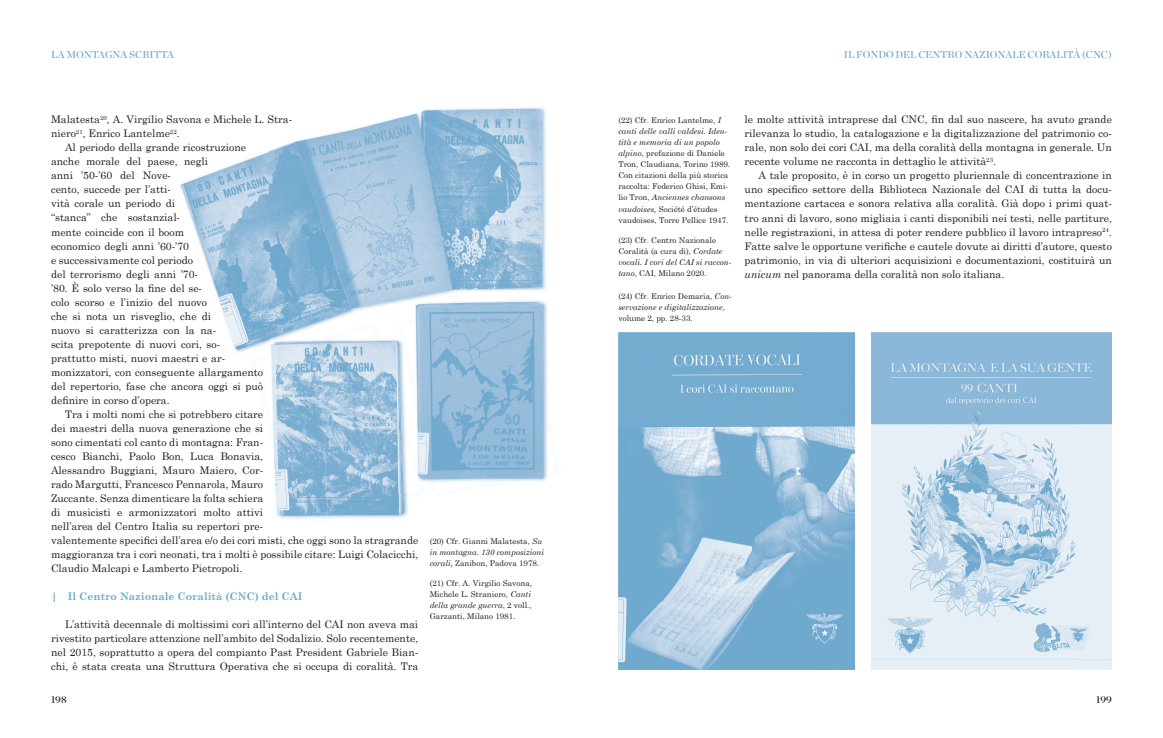
<style>
.page{position:relative;width:1163px;height:738px;background:#fff}
.page>*{position:absolute;margin:0;border:0;box-sizing:border-box;transform-origin:0 0}
.t1{font:10.5px/14px "Century Schoolbook";color:#231f20;text-align:justify}
.t2{font:700 10.5px "Century Schoolbook";color:#6ea9ce}
.t3{font:10px "Chronicle Display Semi";color:#6ea9ce}
.t4{font:10px "Chronicle Display Semi";color:#231f20}
.t5{font:8px/11px "Century Schoolbook";color:#231f20}
.s1{font-style:italic}
</style>
<div class="page">
<img style="left:180px;top:150px;width:228px;height:369px">
<img style="left:270px;top:107px;width:278px;height:386px">
<img style="left:509px;top:492px;width:39px;height:1px">
<img style="left:618px;top:332px;width:236px;height:168px">
<img style="left:618px;top:467px;width:135px;height:202px">
<img style="left:752px;top:500px;width:102px;height:169px">
<img style="left:871px;top:332px;width:240px;height:337px">
<img style="left:871px;top:467px;width:206px;height:202px">
<p class="t3" style="left:51px;top:46px;width:124px">LA MONTAGNA SCRITTA</p>
<p class="t3" style="left:843px;top:46px;width:269px">IL FONDO DEL CENTRO NAZIONALE CORALITÀ (CNC)</p>
<p class="t1" style="left:51px;top:112px;width:242px">Malatesta<sup>20</sup>, A. Virgilio Savona e Michele L. Stra-</p>
<p class="t1" style="left:51px;top:126px;width:130px">niero<sup>21</sup>, Enrico Lantelme<sup>22</sup>.</p>
<p class="t1" style="left:65px;top:140px;width:183px">Al periodo della grande ricostruzione</p>
<p class="t1" style="left:51px;top:154px;width:158px">anche morale del paese, negli</p>
<p class="t1" style="left:51px;top:168px;width:121px">anni ’50-’60 del Nove-</p>
<p class="t1" style="left:51px;top:182px;width:121px">cento, succede per l’atti-</p>
<p class="t1" style="left:51px;top:196px;width:125px">vità corale un periodo di</p>
<p class="t1" style="left:51px;top:210px;width:131px">“stanca” che sostanzial-</p>
<p class="t1" style="left:51px;top:224px;width:134px">mente coincide con il boom</p>
<p class="t1" style="left:51px;top:238px;width:139px">economico degli anni ’60-’70</p>
<p class="t1" style="left:51px;top:252px;width:144px">e successivamente col periodo</p>
<p class="t1" style="left:51px;top:266px;width:148px">del terrorismo degli anni ’70-</p>
<p class="t1" style="left:51px;top:280px;width:153px">’80. È solo verso la fine del se-</p>
<p class="t1" style="left:51px;top:294px;width:157px">colo scorso e l’inizio del nuovo</p>
<p class="t1" style="left:51px;top:308px;width:162px">che si nota un risveglio, che di</p>
<p class="t1" style="left:51px;top:322px;width:167px">nuovo si caratterizza con la na-</p>
<p class="t1" style="left:51px;top:336px;width:171px">scita prepotente di nuovi cori, so-</p>
<p class="t1" style="left:51px;top:350px;width:175px">prattutto misti, nuovi maestri e ar-</p>
<p class="t1" style="left:51px;top:364px;width:213px">monizzatori, con conseguente allargamento</p>
<p class="t1" style="left:51px;top:378px;width:214px">del repertorio, fase che ancora oggi si può</p>
<p class="t1" style="left:51px;top:392px;width:120px">definire in corso d’opera.</p>
<p class="t1" style="left:65px;top:406px;width:199px">Tra i molti nomi che si potrebbero citare</p>
<p class="t1" style="left:51px;top:420px;width:213px">dei maestri della nuova generazione che si</p>
<p class="t1" style="left:51px;top:434px;width:214px">sono cimentati col canto di montagna: Fran-</p>
<p class="t1" style="left:51px;top:448px;width:213px">cesco Bianchi, Paolo Bon, Luca Bonavia,</p>
<p class="t1" style="left:51px;top:462px;width:214px">Alessandro Buggiani, Mauro Maiero, Cor-</p>
<p class="t1" style="left:51px;top:476px;width:214px">rado Margutti, Francesco Pennarola, Mauro</p>
<p class="t1" style="left:51px;top:490px;width:213px">Zuccante. Senza dimenticare la folta schiera</p>
<p class="t1" style="left:51px;top:504px;width:214px">di musicisti e armonizzatori molto attivi</p>
<p class="t1" style="left:51px;top:518px;width:214px">nell’area del Centro Italia su repertori pre-</p>
<p class="t1" style="left:51px;top:532px;width:368px">valentemente specifici dell’area e/o dei cori misti, che oggi sono la stragrande</p>
<p class="t1" style="left:51px;top:546px;width:369px">maggioranza tra i cori neonati, tra i molti è possibile citare: Luigi Colacicchi,</p>
<p class="t1" style="left:51px;top:560px;width:193px">Claudio Malcapi e Lamberto Pietropoli.</p>
<p class="t2" style="left:51px;top:589px;width:253px">| Il Centro Nazionale Coralità (CNC) del CAI</p>
<p class="t1" style="left:51px;top:616px;width:369px;text-indent:14px">L’attività decennale di moltissimi cori all’interno del CAI non aveva mai rivestito particolare attenzione nell’ambito del Sodalizio. Solo recentemente, nel 2015, soprattutto a opera del compianto Past President Gabriele Bian&shy;chi, è stata creata una Struttura Operativa che si occupa di coralità. Tra</p>
<p class="t5" style="left:429px;top:535px;width:116px">(20) Cfr. Gianni Malatesta, <span class="s1">Su in montagna. 130 composizioni corali,</span> Zanibon, Padova 1978.</p>
<p class="t5" style="left:429px;top:577px;width:104px">(21) Cfr. A. Virgilio Savona,<br>Michele L. Straniero, <span class="s1">Canti della grande guerra</span>, 2 voll.,<br>Garzanti, Milano 1981.</p>
<p class="t5" style="left:618px;top:115px;width:113px">(22) Cfr. Enrico Lantelme, <span class="s1">I canti delle valli valdesi. Iden&shy;tità e memoria di un popolo alpino</span>, prefazione di Daniele<br>Tron, Claudiana, Torino 1989.<br>Con citazioni della più storica raccolta: Federico Ghisi, Emi&shy;lio Tron, <span class="s1">Anciennes chansons vaudoises,</span> Société d’études vaudoises, Torre Pellice 1947.</p>
<p class="t5" style="left:618px;top:234px;width:114px">(23) Cfr. Centro Nazionale<br>Coralità (a cura di), <span class="s1">Cordate vocali. I cori del CAI si raccon&shy;tano</span>, CAI, Milano 2020.</p>
<p class="t5" style="left:618px;top:290px;width:115px">(24) Cfr. Enrico Demaria, <span class="s1">Con&shy;servazione e digitalizzazione</span>, volume 2, pp. 28-33.</p>
<p class="t1" style="left:744px;top:112px;width:369px">le molte attività intraprese dal CNC, fin dal suo nascere, ha avuto grande rilevanza lo studio, la catalogazione e la digitalizzazione del patrimonio co&shy;rale, non solo dei cori CAI, ma della coralità della montagna in generale. Un recente volume ne racconta in dettaglio le attività<sup>23</sup>.</p>
<p class="t1" style="left:744px;top:168px;width:369px;text-indent:14px">A tale proposito, è in corso un progetto pluriennale di concentrazione in uno specifico settore della Biblioteca Nazionale del CAI di tutta la docu&shy;mentazione cartacea e sonora relativa alla coralità. Già dopo i primi quat&shy;tro anni di lavoro, sono migliaia i canti disponibili nei testi, nelle partiture, nelle registrazioni, in attesa di poter rendere pubblico il lavoro intrapreso<sup>24</sup>.<br>Fatte salve le opportune verifiche e cautele dovute ai diritti d’autore, questo patrimonio, in via di ulteriori acquisizioni e documentazioni, costituirà un <span class="s1">unicum</span> nel panorama della coralità non solo italiana.</p>
<p class="t4" style="left:51px;top:691px;width:17px">198</p>
<p class="t4" style="left:1095px;top:691px;width:17px">199</p>
</div>
